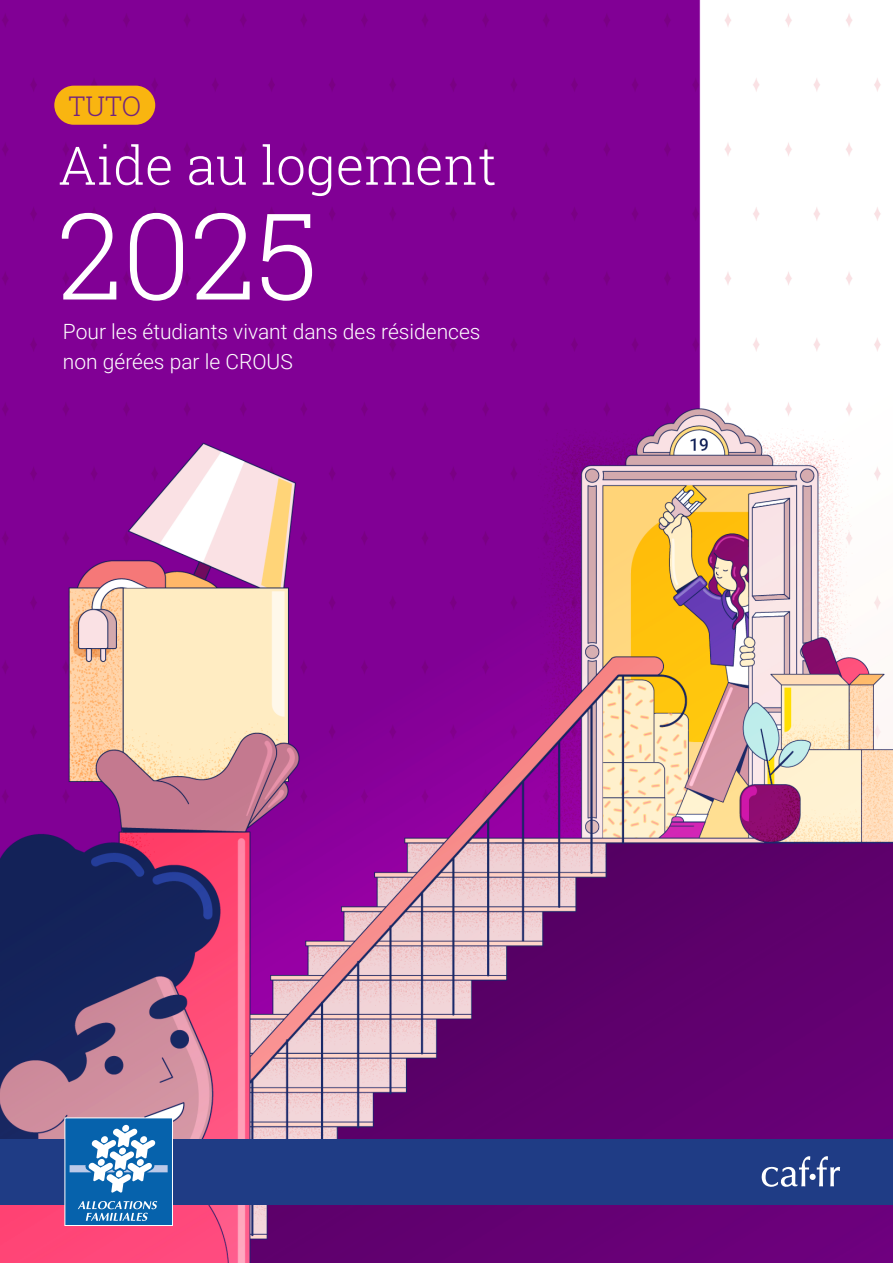
<style>
.page{position:relative;width:893px;height:1263px;background:#fff}
.page>*{position:absolute;margin:0;border:0;box-sizing:border-box;transform-origin:0 0}
.t1{font:300 120px "Roboto Slab";color:#fff}
.t2{font:300 53.1px "Roboto Slab";color:#fff}
.t3{font:300 27.15px "Roboto Slab";color:#72237f}
.t4{font:300 21px/30.2px "Roboto";color:#fff}
</style>
<div class="page">
<img style="left:0;top:0;width:893px;height:1262px">
<div style="left:0;top:1139px;width:893px;height:65px;background:#1f3c85"></div>
<svg style="left:762px;top:1156px;width:78px;height:31px"></svg>
<div style="left:65px;top:1118px;width:107px;height:107px;background:#0662ac"></div>
<div style="left:64px;top:1117px;width:109px;height:109px;border:1px solid #fff"></div>
<div style="left:122px;top:1125px;width:7px;height:7px;background:#fff;border-radius:50%"></div>
<svg style="left:70px;top:1129px;width:98px;height:64px"></svg>
<svg style="left:78px;top:1201px;width:79px;height:20px"></svg>
<div style="left:54px;top:86px;width:101px;height:39px;background:#f9b510;border-radius:20px"></div>
<p class="t3" style="left:69px;top:87px;width:74px">TUTO</p>
<h2 class="t2" style="left:58px;top:129px;width:440px">Aide au logement</h2>
<h1 class="t1" style="left:57px;top:174px;width:263px">2025</h1>
<p class="t4" style="left:63px;top:316px;width:419px">Pour les étudiants vivant dans des résidences non gérées par le CROUS</p>
</div>
